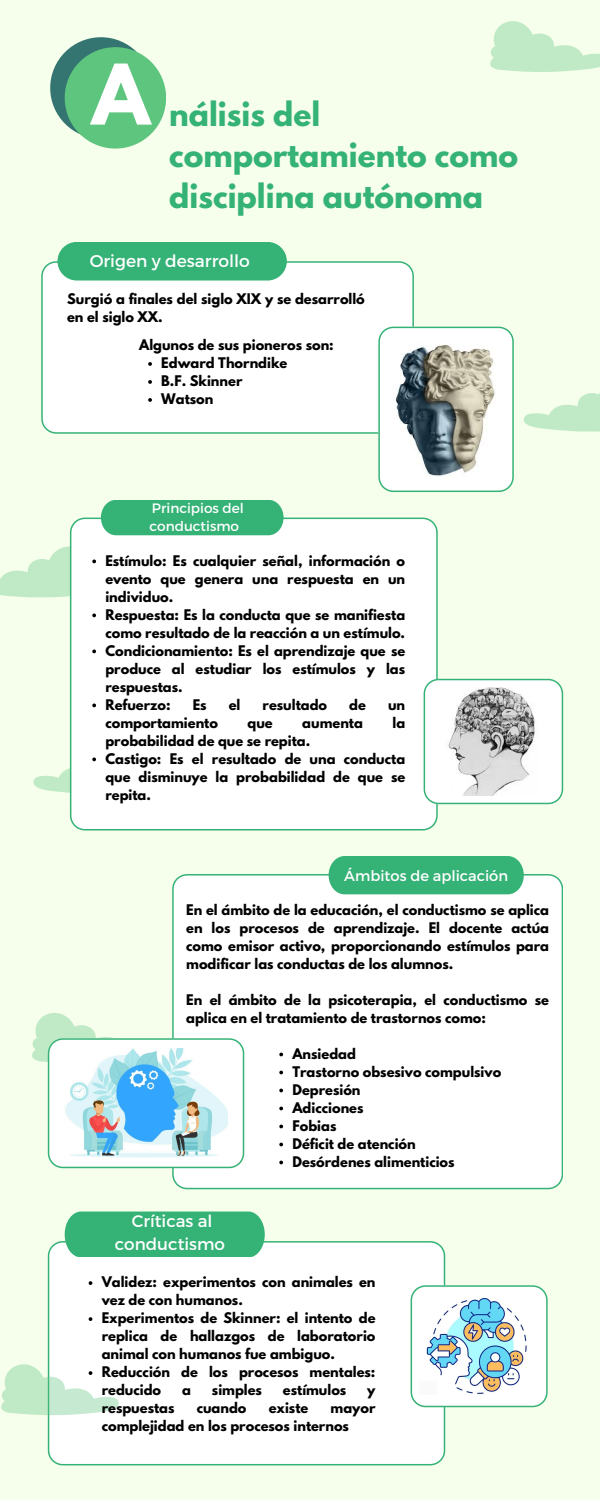
<style>
.page{position:relative;width:600px;height:1500px;background:#f6ffec}
.page>*{position:absolute;margin:0;border:0;box-sizing:border-box;transform-origin:0 0}
.t1{font:700 74px "League Spartan";color:#fff}
.t2{font:700 29.7px/41.1px "League Spartan";color:#35b276}
.t3{font:17.1px "Montserrat";color:#fff}
.t4{font:16.8px/22.8px "Montserrat";color:#fff;text-align:center}
.t5{font:14.7px "Montserrat";color:#fff}
.t6{font:13.6px/18.5px "Montserrat";color:#fff}
.t7{font:700 13px/18px "League Spartan";color:#000}
</style>
<div class="page">
<svg style="left:490px;top:21px;width:110px;height:51px"></svg>
<div style="left:50px;top:37px;width:102px;height:102px;background:#347571;border-radius:50%"></div>
<div style="left:65px;top:47px;width:101px;height:102px;background:#5ec57e;border-radius:50%"></div>
<div style="left:41px;top:261px;width:373px;height:173px;background:#fff"></div>
<div style="left:57px;top:242px;width:230px;height:39px;background:#35b276;border-radius:19px"></div>
<div style="left:48px;top:1241px;width:397px;height:224px;background:#fff"></div>
<div style="left:65px;top:1212px;width:200px;height:45px;background:#35b276"></div>
<svg style="left:523px;top:393px;width:77px;height:39px"></svg>
<svg style="left:378px;top:327px;width:136px;height:165px;background:#e8f6ef"></svg>
<div style="left:70px;top:518px;width:367px;height:312px;background:#fff"></div>
<div style="left:101px;top:500px;width:183px;height:35px;background:#35b276"></div>
<div style="left:172px;top:874px;width:391px;height:315px;background:#fff"></div>
<div style="left:329px;top:856px;width:195px;height:38px;background:#35b276"></div>
<svg style="left:32px;top:1013px;width:212px;height:155px"></svg>
<svg style="left:424px;top:679px;width:139px;height:125px;background:#e6f5ee"></svg>
<svg style="left:411px;top:1285px;width:137px;height:122px;background:#e4f5ec"></svg>
<img style="left:391px;top:340px;width:109px;height:138px">
<img style="left:437px;top:688px;width:111px;height:108px">
<img style="left:60px;top:1049px;width:168px;height:109px">
<img style="left:419px;top:1298px;width:120px;height:96px">
<svg style="left:0;top:546px;width:96px;height:51px"></svg>
<svg style="left:92px;top:614px;width:4px;height:3px"></svg>
<svg style="left:92px;top:650px;width:4px;height:3px"></svg>
<svg style="left:92px;top:704px;width:4px;height:3px"></svg>
<svg style="left:33px;top:743px;width:118px;height:51px"></svg>
<svg style="left:89px;top:1281px;width:3px;height:4px"></svg>
<svg style="left:89px;top:1317px;width:3px;height:4px"></svg>
<svg style="left:1px;top:1364px;width:118px;height:51px;background:#d7f1dc"></svg>
<svg style="left:148px;top:362px;width:4px;height:4px"></svg>
<svg style="left:148px;top:380px;width:4px;height:4px"></svg>
<svg style="left:148px;top:398px;width:4px;height:4px"></svg>
<svg style="left:279px;top:1053px;width:4px;height:3px"></svg>
<svg style="left:279px;top:1071px;width:4px;height:3px"></svg>
<svg style="left:279px;top:1089px;width:4px;height:3px"></svg>
<svg style="left:279px;top:1107px;width:4px;height:3px"></svg>
<svg style="left:279px;top:1125px;width:4px;height:3px"></svg>
<svg style="left:279px;top:1143px;width:4px;height:3px"></svg>
<svg style="left:279px;top:1161px;width:4px;height:3px"></svg>
<h4 class="t1" style="left:92px;top:58px;width:60px">A</h4>
<p class="t2" style="left:169px;top:97px;width:351px">nálisis del comportamiento como disciplina autónoma</p>
<p class="t3" style="left:90px;top:250px;width:162px">Origen y desarrollo</p>
<p class="t7" style="left:67px;top:291px;width:299px">Surgió a finales del siglo XIX y se desarrolló en el siglo XX.</p>
<p class="t7" style="left:139px;top:338px;width:196px">Algunos de sus pioneros son:</p>
<p class="t7" style="left:161px;top:356px;width:128px">Edward Thorndike</p>
<p class="t7" style="left:161px;top:374px;width:83px">B.F. Skinner</p>
<h3 class="t7" style="left:161px;top:392px;width:54px">Watson</h3>
<p class="t6" style="left:150px;top:498px;width:96px">Principios del conductismo</p>
<p class="t7" style="left:105px;top:553px;width:301px;text-align:justify">Estímulo: Es cualquier señal, información o evento que genera una respuesta en un individuo.</p>
<p class="t7" style="left:105px;top:607px;width:301px">Respuesta: Es la conducta que se manifiesta como resultado de la reacción a un estímulo.</p>
<h1 class="t7" style="left:105px;top:643px;width:301px;text-align:justify">Condicionamiento: Es el aprendizaje que se produce al estudiar los estímulos y las respuestas.</h1>
<h2 class="t7" style="left:105px;top:697px;width:67px">Refuerzo:</h2>
<h2 class="t7" style="left:193px;top:697px;width:15px">Es</h2>
<h2 class="t7" style="left:229px;top:697px;width:13px">el</h2>
<h2 class="t7" style="left:263px;top:697px;width:66px">resultado</h2>
<h2 class="t7" style="left:349px;top:697px;width:18px">de</h2>
<h2 class="t7" style="left:388px;top:697px;width:19px">un</h2>
<h2 class="t7" style="left:105px;top:715px;width:114px">comportamiento</h2>
<h2 class="t7" style="left:248px;top:715px;width:27px">que</h2>
<h2 class="t7" style="left:302px;top:715px;width:62px">aumenta</h2>
<h2 class="t7" style="left:393px;top:715px;width:14px">la</h2>
<h2 class="t7" style="left:105px;top:733px;width:206px">probabilidad de que se repita.</h2>
<h4 class="t7" style="left:105px;top:751px;width:301px;text-align:justify">Castigo: Es el resultado de una conducta que disminuye la probabilidad de que se repita.</h4>
<h3 class="t5" style="left:344px;top:867px;width:165px">Ámbitos de aplicación</h3>
<p class="t7" style="left:186px;top:903px;width:364px;text-align:justify">En el ámbito de la educación, el conductismo se aplica en los procesos de aprendizaje. El docente actúa como emisor activo, proporcionando estímulos para modificar las conductas de los alumnos.</p>
<p class="t7" style="left:186px;top:993px;width:364px">En el ámbito de la psicoterapia, el conductismo se aplica en el tratamiento de trastornos como:</p>
<p class="t4" style="left:115px;top:1209px;width:112px">Críticas al conductismo</p>
<h4 class="t7" style="left:292px;top:1046px;width:65px">Ansiedad</h4>
<h4 class="t7" style="left:292px;top:1064px;width:210px">Trastorno obsesivo compulsivo</h4>
<p class="t7" style="left:292px;top:1082px;width:70px">Depresión</p>
<p class="t7" style="left:292px;top:1100px;width:73px">Adicciones</p>
<p class="t7" style="left:292px;top:1118px;width:46px">Fobias</p>
<p class="t7" style="left:292px;top:1136px;width:125px">Déficit de atención</p>
<p class="t7" style="left:292px;top:1154px;width:164px">Desórdenes alimenticios</p>
<p class="t7" style="left:102px;top:1275px;width:275px">Validez: experimentos con animales en vez de con humanos.</p>
<p class="t7" style="left:102px;top:1311px;width:275px;text-align:justify">Experimentos de Skinner: el intento de replica de hallazgos de laboratorio animal con humanos fue ambiguo.</p>
<p class="t7" style="left:102px;top:1365px;width:275px">Reducción de los procesos mentales: reducido</p>
<p class="t7" style="left:182px;top:1383px;width:10px">a</p>
<p class="t7" style="left:212px;top:1383px;width:52px">simples</p>
<p class="t7" style="left:283px;top:1383px;width:65px">estímulos</p>
<p class="t7" style="left:367px;top:1383px;width:10px">y</p>
<p class="t7" style="left:102px;top:1401px;width:74px">respuestas</p>
<p class="t7" style="left:197px;top:1401px;width:51px">cuando</p>
<p class="t7" style="left:269px;top:1401px;width:41px">existe</p>
<p class="t7" style="left:102px;top:1401px;width:275px;text-indent:229px">mayor complejidad en los procesos internos</p>
</div>
